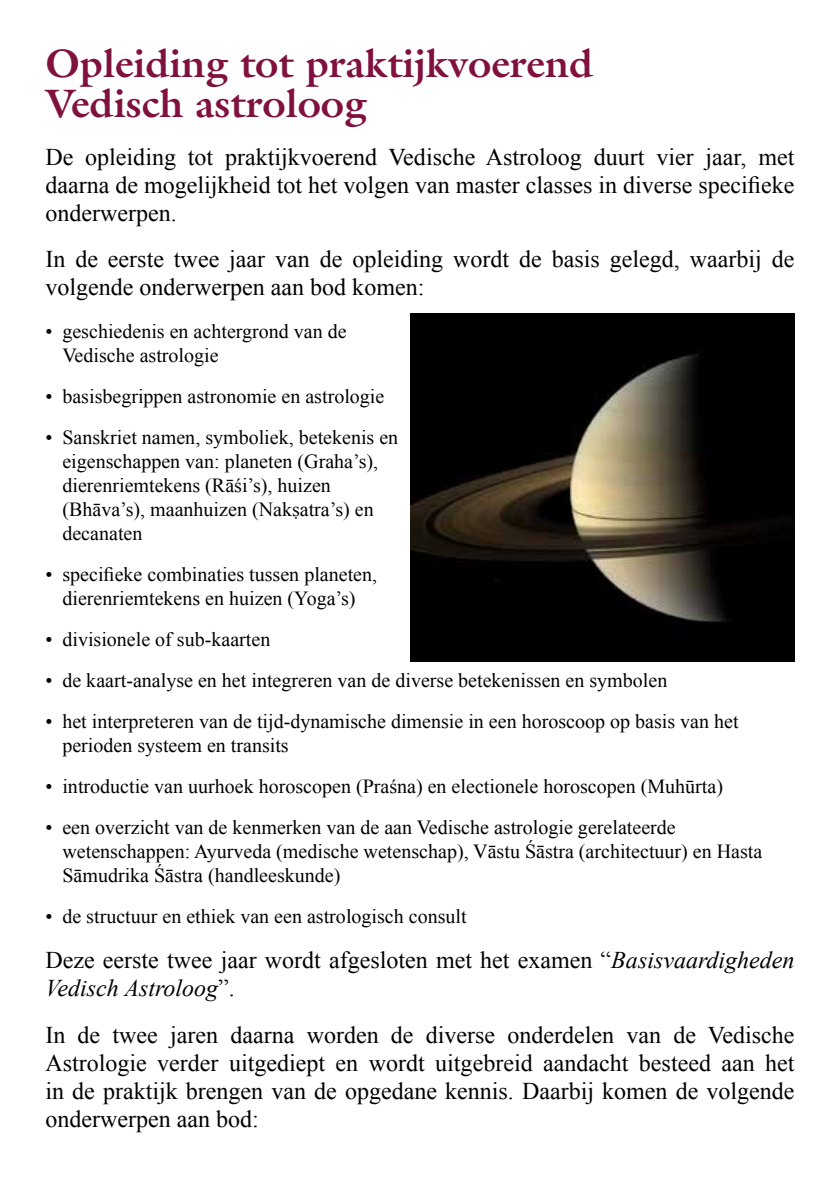
<style>
.page{position:relative;width:840px;height:1191px;background:#fff}
.page>*{position:absolute;margin:0;border:0;box-sizing:border-box;transform-origin:0 0}
.t1{font:700 40px/40px "Galliard";color:#80113f}
.t2{font:24px/28px "Times New Roman";color:#000;text-align:justify}
.t3{font:20px/24px "Times New Roman";color:#000}
.s1{font-style:italic}
</style>
<div class="page">
<img style="left:410px;top:313px;width:384px;height:348px">
<h1 class="t1" style="left:45px;top:42px;width:549px">Opleiding tot praktijkvoerend<br>Vedisch astroloog</h1>
<p class="t2" style="left:45px;top:142px;width:750px">De opleiding tot praktijkvoerend Vedische Astroloog duurt vier jaar, met daarna de mogelijkheid tot het volgen van master classes in diverse specifieke onderwerpen.</p>
<p class="t2" style="left:45px;top:245px;width:750px">In de eerste twee jaar van de opleiding wordt de basis gelegd, waarbij de volgende onderwerpen aan bod komen:</p>
<p class="t3" style="left:62px;top:319px;width:285px;text-indent:-17px">• geschiedenis en achtergrond van de<br>Vedische astrologie</p>
<p class="t3" style="left:45px;top:384px;width:340px">• basisbegrippen astronomie en astrologie</p>
<p class="t3" style="left:62px;top:425px;width:337px;text-indent:-17px">• Sanskriet namen, symboliek, betekenis en eigenschappen van: planeten (Graha’s), dierenriemtekens (Rāśi’s), huizen (Bhāva’s), maanhuizen (Nakṣatra’s) en decanaten</p>
<p class="t3" style="left:45px;top:562px;width:333px;text-align:center">• specifieke combinaties tussen planeten, dierenriemtekens en huizen (Yoga’s)</p>
<p class="t3" style="left:45px;top:627px;width:226px">• divisionele of sub-kaarten</p>
<p class="t3" style="left:45px;top:668px;width:623px">• de kaart-analyse en het integreren van de diverse betekenissen en symbolen</p>
<p class="t3" style="left:62px;top:709px;width:677px;text-indent:-17px">• het interpreteren van de tijd-dynamische dimensie in een horoscoop op basis van het perioden systeem en transits</p>
<p class="t3" style="left:45px;top:774px;width:678px">• introductie van uurhoek horoscopen (Praśna) en electionele horoscopen (Muhūrta)</p>
<p class="t3" style="left:62px;top:815px;width:701px;text-indent:-17px">• een overzicht van de kenmerken van de aan Vedische astrologie gerelateerde wetenschappen: Ayurveda (medische wetenschap), Vāstu Śāstra (architectuur) en Hasta<br>Sāmudrika Śāstra (handleeskunde)</p>
<p class="t3" style="left:45px;top:904px;width:422px">• de structuur en ethiek van een astrologisch consult</p>
<p class="t2" style="left:45px;top:946px;width:750px">Deze eerste twee jaar wordt afgesloten met het examen “<span class="s1">Basisvaardigheden<br>Vedisch Astroloog</span>”.</p>
<p class="t2" style="left:45px;top:1020px;width:750px">In de twee jaren daarna worden de diverse onderdelen van de Vedische Astrologie verder uitgediept en wordt uitgebreid aandacht besteed aan het in de praktijk brengen van de opgedane kennis. Daarbij komen de volgende onderwerpen aan bod:</p>
</div>
